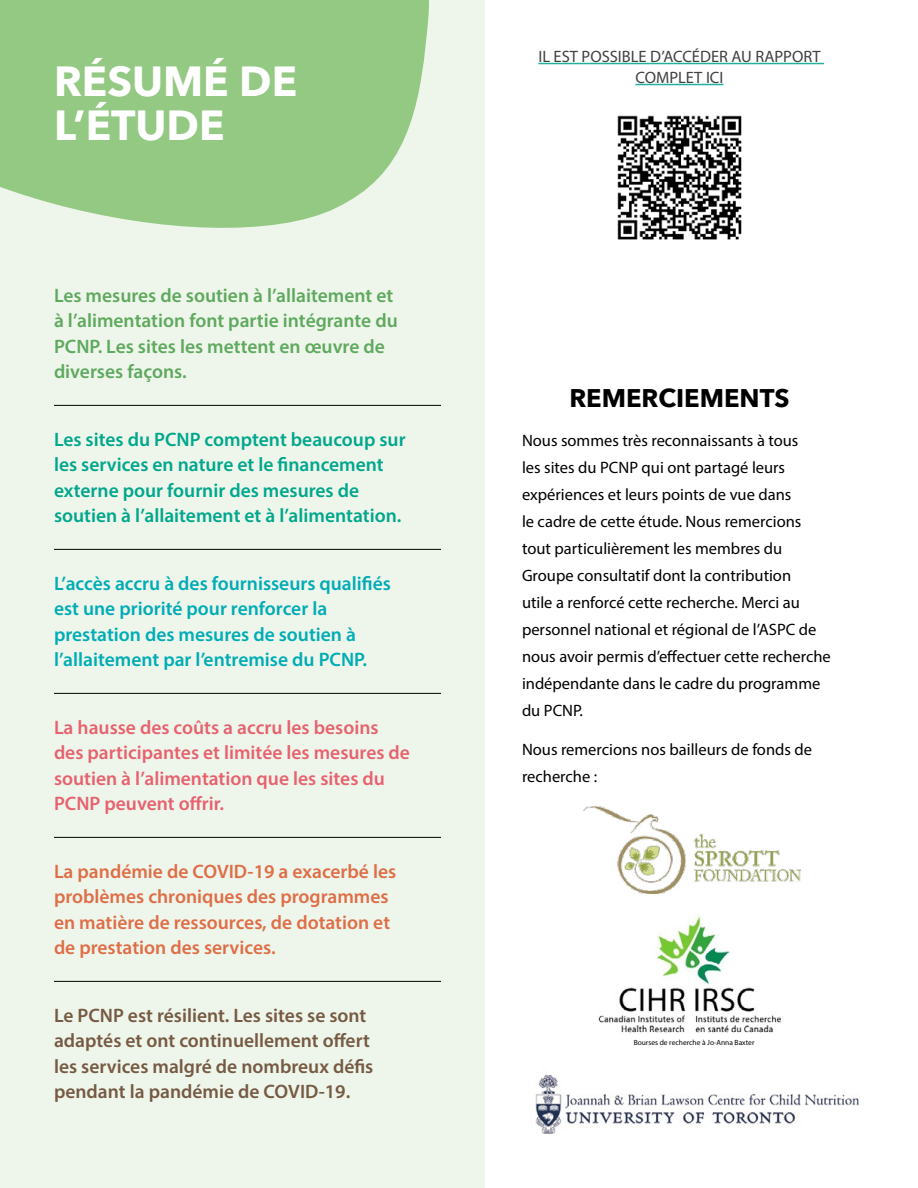
<style>
.page{position:relative;width:918px;height:1188px;background:#fff}
.page>*{position:absolute;margin:0;border:0;box-sizing:border-box;transform-origin:0 0}
.h1_heading_s1{font:700 42px/43.5px "Avenir Next";color:#fff}
.h4_heading_s4{font:700 25.5px "Avenir Next";color:#000}
.p_body_paragraph_s5{font:600 19.5px/25.5px "Myriad Pro";color:#00a78c}
.p_body_paragraph_s5-2{font:600 19.5px/25.5px "Myriad Pro";color:#00acb5}
.p_body_paragraph_s5-3{font:600 19.5px/25.5px "Myriad Pro";color:#765a43}
.p_body_paragraph_s5-4{font:600 19.5px/25.5px "Myriad Pro";color:#e7626f}
.p_body_paragraph_s5-5{font:600 19.5px/25.5px "Myriad Pro";color:#df6e47}
.p_body_paragraph_s5-6{font:600 19.5px/25.5px "Myriad Pro";color:#5fa95e}
.p_body_paragraph_s5-7{font:16.5px/27px "Myriad Pro";color:#000}
.p_body_paragraph_s5-8{font:16.5px/21px "Myriad Pro";color:#414042;text-align:center}
.t1{font:7.5px "Myriad Pro";color:#000}
</style>
<div class="page">
<div style="left:0;top:0;width:484px;height:1188px;background:#eef6eb"></div>
<svg style="left:0;top:0;width:429px;height:228px;background:#9dcd8e"></svg>
<hr style="left:54px;top:405px;width:387px;height:1px;background:#000">
<hr style="left:54px;top:549px;width:387px;height:1px;background:#000">
<hr style="left:54px;top:693px;width:387px;height:1px;background:#000">
<hr style="left:54px;top:837px;width:387px;height:1px;background:#000">
<hr style="left:54px;top:981px;width:387px;height:1px;background:#000">
<img style="left:598px;top:916px;width:183px;height:117px">
<img style="left:535px;top:1074px;width:325px;height:60px">
<img style="left:583px;top:806px;width:217px;height:88px">
<hr style="left:538px;top:63px;width:286px;height:1px;background:#22b09b">
<hr style="left:636px;top:84px;width:87px;height:1px;background:#22b09b">
<img style="left:617px;top:115px;width:125px;height:125px">
<p class="h1_heading_s1" style="left:54px;top:59px;width:245px">RÉSUMÉ DE<br>L’ÉTUDE</p>
<p class="p_body_paragraph_s5-6" style="left:54px;top:282px;width:345px">Les mesures de soutien à l’allaitement et à l’alimentation font partie intégrante du PCNP. Les sites les mettent en œuvre de diverses façons.</p>
<p class="p_body_paragraph_s5" style="left:54px;top:426px;width:353px">Les sites du PCNP comptent beaucoup sur les services en nature et le financement externe pour fournir des mesures de soutien à l’allaitement et à l’alimentation.</p>
<p class="p_body_paragraph_s5-2" style="left:54px;top:570px;width:338px">L’accès accru à des fournisseurs qualifiés est une priorité pour renforcer la prestation des mesures de soutien à l’allaitement par l’entremise du PCNP.</p>
<p class="p_body_paragraph_s5-4" style="left:54px;top:714px;width:357px">La hausse des coûts a accru les besoins des participantes et limitée les mesures de soutien à l’alimentation que les sites du PCNP peuvent offrir.</p>
<p class="p_body_paragraph_s5-5" style="left:54px;top:858px;width:344px">La pandémie de COVID-19 a exacerbé les problèmes chroniques des programmes en matière de ressources, de dotation et de prestation des services.</p>
<p class="p_body_paragraph_s5-3" style="left:54px;top:1002px;width:321px">Le PCNP est résilient. Les sites se sont adaptés et ont continuellement offert les services malgré de nombreux défis pendant la pandémie de COVID-19.</p>
<p class="p_body_paragraph_s5-8" style="left:538px;top:46px;width:284px">IL EST POSSIBLE D’ACCÉDER AU RAPPORT<br>COMPLET ICI</p>
<p class="h4_heading_s4" style="left:569px;top:376px;width:222px">REMERCIEMENTS</p>
<p class="p_body_paragraph_s5-7" style="left:522px;top:427px;width:310px">Nous sommes très reconnaissants à tous<br>les sites du PCNP qui ont partagé leurs expériences et leurs points de vue dans<br>le cadre de cette étude. Nous remercions tout particulièrement les membres du Groupe consultatif dont la contribution<br>utile a renforcé cette recherche. Merci au personnel national et régional de l’ASPC de nous avoir permis d’effectuer cette recherche indépendante dans le cadre du programme du PCNP.</p>
<p class="p_body_paragraph_s5-7" style="left:522px;top:736px;width:292px">Nous remercions nos bailleurs de fonds de recherche :</p>
<p class="t1" style="left:634px;top:1038px;width:122px">Bourses de recherche à Jo-Anna Baxter</p>
</div>
